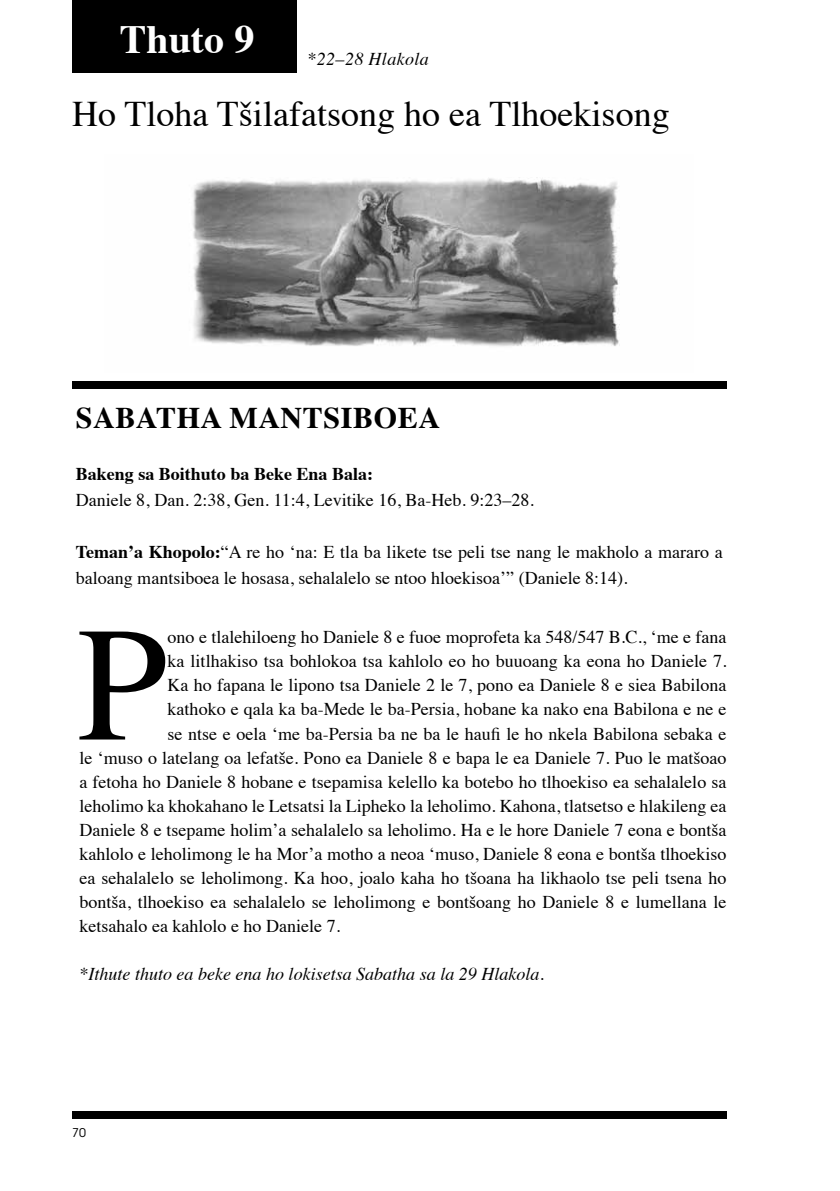
<style>
.page{position:relative;width:840px;height:1191px;background:#fff}
.page>*{position:absolute;margin:0;border:0;box-sizing:border-box;transform-origin:0 0}
.t1{font:163px "Times";color:#000}
.t2{font:700 40px "Times";color:#fff}
.t3{font:36px "Times";color:#000}
.t4{font:700 30px "Times";letter-spacing:.02em;color:#000}
.t5{font:18px/26px "Times";color:#000}
.t6{font:italic 18px "Times";color:#000}
.t7{font:700 18px "Times";color:#000}
.t8{font:italic 18px "Times";letter-spacing:.02em;color:#000}
.t9{font:12px "ITC Avant Garde Std";color:#000}
.s1{font-weight:700}
</style>
<div class="page">
<div style="left:72px;top:1111px;width:654px;height:8px;background:#000"></div>
<div style="left:72px;top:0;width:225px;height:72px;background:#000"></div>
<div style="left:72px;top:382px;width:654px;height:7px;background:#000"></div>
<img style="left:192px;top:177px;width:428px;height:170px">
<h2 class="t2" style="left:120px;top:1px;width:136px">Thuto 9</h2>
<p class="t8" style="left:307px;top:43px;width:123px">*22–28 Hlakola</p>
<h3 class="t3" style="left:72px;top:80px;width:598px">Ho Tloha Tšilafatsong ho ea Tlhoekisong</h3>
<h3 class="t4" style="left:76px;top:389px;width:365px">SABATHA MANTSIBOEA</h3>
<p class="t7" style="left:76px;top:456px;width:299px">Bakeng sa Boithuto ba Beke Ena Bala:</p>
<p class="t5" style="left:76px;top:485px;width:459px">Daniele 8, Dan. 2:38, Gen. 11:4, Levitike 16, Ba-Heb. 9:23–28.</p>
<p class="t5" style="left:76px;top:537px;width:648px"><span class="s1">Teman’a Khopolo:</span>“A re ho ‘na: E tla ba likete tse peli tse nang le makholo a mararo a baloang mantsiboea le hosasa, sehalalelo se ntoo hloekisoa’” (Daniele 8:14).</p>
<h1 class="t1" style="left:77px;top:532px;width:92px">P</h1>
<p class="t5" style="left:167px;top:623px;width:560px">ono e tlalehiloeng ho Daniele 8 e fuoe moprofeta ka 548/547 B.C., ‘me e fana</p>
<p class="t5" style="left:167px;top:647px;width:560px">ka litlhakiso tsa bohlokoa tsa kahlolo eo ho buuoang ka eona ho Daniele 7.</p>
<p class="t5" style="left:167px;top:671px;width:560px">Ka ho fapana le lipono tsa Daniele 2 le 7, pono ea Daniele 8 e siea Babilona</p>
<p class="t5" style="left:167px;top:695px;width:560px">kathoko e qala ka ba-Mede le ba-Persia, hobane ka nako ena Babilona e ne e</p>
<p class="t5" style="left:167px;top:719px;width:560px">se ntse e oela ‘me ba-Persia ba ne ba le haufi le ho nkela Babilona sebaka e</p>
<p class="t5" style="left:79px;top:743px;width:648px">le ‘muso o latelang oa lefatše. Pono ea Daniele 8 e bapa le ea Daniele 7. Puo le matšoao</p>
<p class="t5" style="left:79px;top:767px;width:648px">a fetoha ho Daniele 8 hobane e tsepamisa kelello ka botebo ho tlhoekiso ea sehalalelo sa</p>
<p class="t5" style="left:79px;top:791px;width:648px">leholimo ka khokahano le Letsatsi la Lipheko la leholimo. Kahona, tlatsetso e hlakileng ea</p>
<p class="t5" style="left:79px;top:815px;width:648px">Daniele 8 e tsepame holim’a sehalalelo sa leholimo. Ha e le hore Daniele 7 eona e bontša</p>
<p class="t5" style="left:79px;top:839px;width:648px">kahlolo e leholimong le ha Mor’a motho a neoa ‘muso, Daniele 8 eona e bontša tlhoekiso</p>
<p class="t5" style="left:79px;top:863px;width:648px">ea sehalalelo se leholimong. Ka hoo, joalo kaha ho tšoana ha likhaolo tse peli tsena ho</p>
<p class="t5" style="left:79px;top:887px;width:648px">bontša, tlhoekiso ea sehalalelo se leholimong e bontšoang ho Daniele 8 e lumellana le</p>
<p class="t5" style="left:79px;top:911px;width:262px">ketsahalo ea kahlolo e ho Daniele 7.</p>
<p class="t6" style="left:79px;top:957px;width:465px">*Ithute thuto ea beke ena ho lokisetsa Sabatha sa la 29 Hlakola.</p>
<p class="t9" style="left:72px;top:1125px;width:15px">70</p>
</div>
